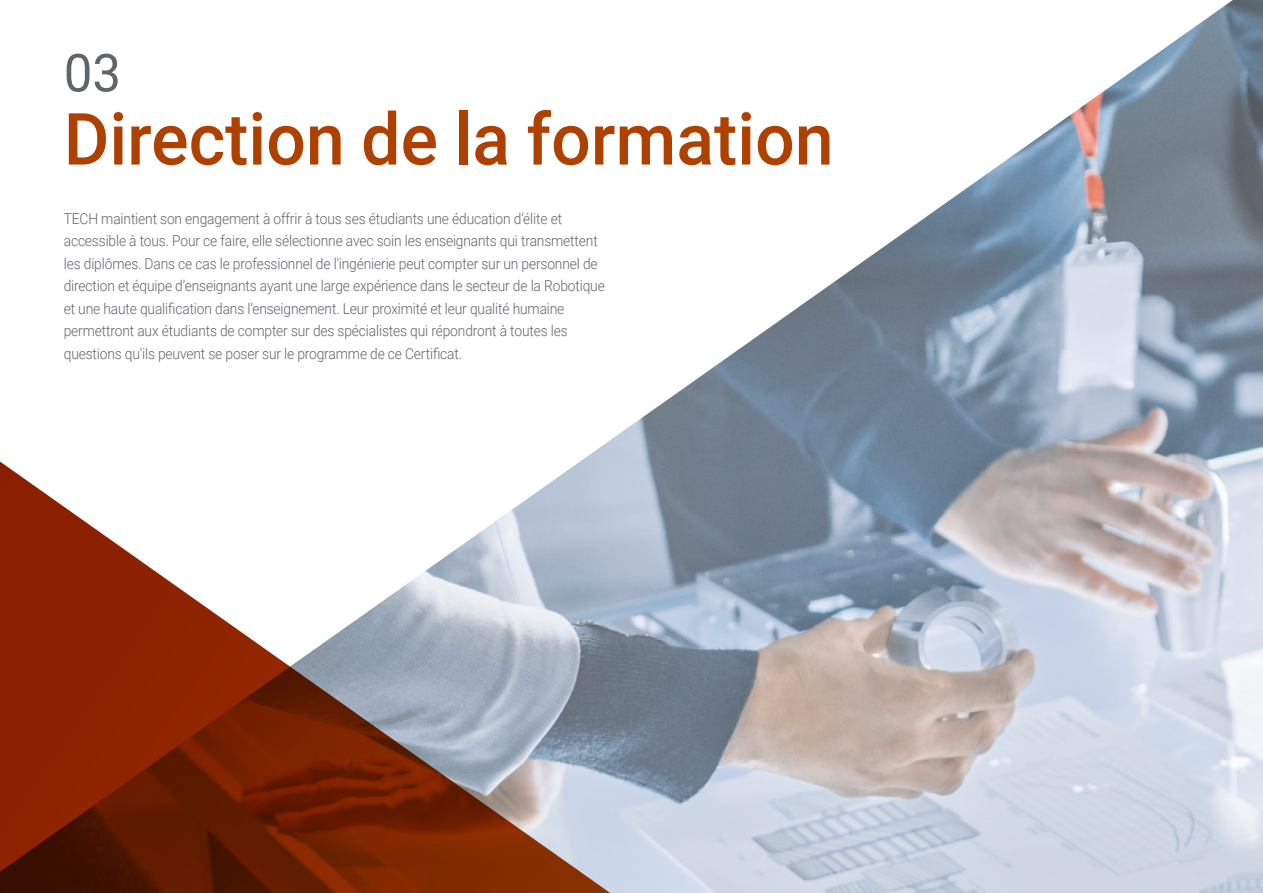
<style>
.page{position:relative;width:1263px;height:893px;background:#fff}
.page>*{position:absolute;margin:0;border:0;box-sizing:border-box;transform-origin:0 0}
.t1{font:500 72px "Roboto";color:#ae4000}
.t2{font:52.5px "Roboto";color:#61646a}
.t3{font:300 15px/22.5px "Roboto";letter-spacing:-.01em;color:#61646a;scale:.92 1}
</style>
<div class="page">
<img style="left:602px;top:0;width:661px;height:893px">
<svg style="left:0;top:446px;width:640px;height:447px"></svg>
<h2 class="t2" style="left:64px;top:36px;width:59px">03</h2>
<h1 class="t1" style="left:64px;top:89px;width:771px">Direction de la formation</h1>
<p class="t3" style="left:64px;top:207px;width:589px">TECH maintient son engagement à offrir à tous ses étudiants une éducation d’élite et accessible à tous. Pour ce faire, elle sélectionne avec soin les enseignants qui transmettent les diplômes. Dans ce cas le professionnel de l'ingénierie peut compter sur un personnel de direction et équipe d’enseignants ayant une large expérience dans le secteur de la Robotique et une haute qualification dans l’enseignement. Leur proximité et leur qualité humaine permettront aux étudiants de compter sur des spécialistes qui répondront à toutes les questions qu'ils peuvent se poser sur le programme de ce Certificat.</p>
</div>
